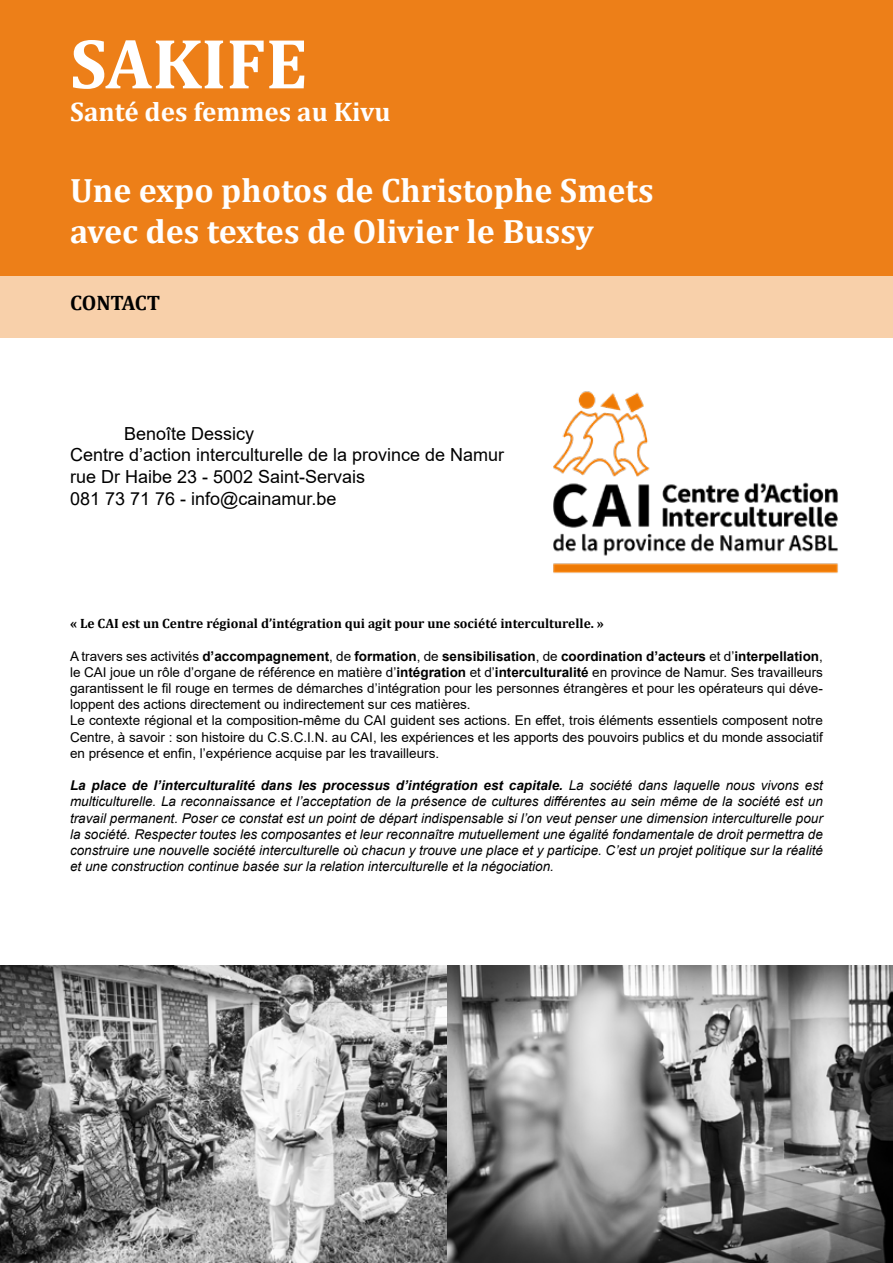
<style>
.page{position:relative;width:893px;height:1263px;background:#fff}
.page>*{position:absolute;margin:0;border:0;box-sizing:border-box;transform-origin:0 0}
.t1{font:700 71.7px "Cambria";color:#fff}
.t2{font:700 33.9px/40.8px "Cambria";color:#fff}
.t3{font:700 27px "Cambria";color:#fff}
.t4{font:700 21px "Cambria";letter-spacing:-.005em;color:#000}
.t5{font:18px/21.6px "Arial";color:#000}
.t6{font:13.5px/16.2px "Arial";color:#000}
.t7{font:italic 13.5px/16.2px "Arial";color:#000;text-align:justify}
.t8{font:700 13.5px "Cambria";color:#000}
.s1{font-weight:700}
</style>
<div class="page">
<div style="left:0;top:0;width:893px;height:276px;background:#ed7f18"></div>
<div style="left:0;top:276px;width:893px;height:62px;background:#f8d0aa"></div>
<img style="left:0;top:965px;width:893px;height:298px">
<img style="left:553px;top:391px;width:285px;height:182px">
<h1 class="t1" style="left:70px;top:13px;width:239px">SAKIFE</h1>
<h3 class="t3" style="left:70px;top:92px;width:322px">Santé des femmes au Kivu</h3>
<h2 class="t2" style="left:70px;top:169px;width:585px">Une expo photos de Christophe Smets avec des textes de Olivier le Bussy</h2>
<h3 class="t4" style="left:70px;top:288px;width:92px">CONTACT</h3>
<h3 class="t5" style="left:70px;top:423px;width:436px;text-indent:54px">Benoîte Dessicy<br>Centre d’action interculturelle de la province de Namur rue Dr Haibe 23 - 5002 Saint-Servais<br>081 73 71 76 - info@cainamur.be</h3>
<p class="t8" style="left:70px;top:614px;width:535px">« Le CAI est un Centre régional d’intégration qui agit pour une société interculturelle. »</p>
<p class="t6" style="left:70px;top:648px;width:754px">A travers ses activités <span class="s1">d’accompagnement</span>, de <span class="s1">formation</span>, de <span class="s1">sensibilisation</span>, de <span class="s1">coordination d’acteurs</span> et d’<span class="s1">interpellation</span>, le CAI joue un rôle d’organe de référence en matière d’<span class="s1">intégration</span> et d’<span class="s1">interculturalité</span> en province de Namur. Ses travailleurs garantissent le fil rouge en termes de démarches d’intégration pour les personnes étrangères et pour les opérateurs qui déve&shy;loppent des actions directement ou indirectement sur ces matières.<br>Le contexte régional et la composition-même du CAI guident ses actions. En effet, trois éléments essentiels composent notre Centre, à savoir : son histoire du C.S.C.I.N. au CAI, les expériences et les apports des pouvoirs publics et du monde associatif en présence et enfin, l’expérience acquise par les travailleurs.</p>
<p class="t7" style="left:70px;top:778px;width:754px"><span class="s1">La place de l’interculturalité dans les processus d’intégration est capitale.</span> La société dans laquelle nous vivons est multiculturelle. La reconnaissance et l’acceptation de la présence de cultures différentes au sein même de la société est un travail permanent. Poser ce constat est un point de départ indispensable si l’on veut penser une dimension interculturelle pour la société. Respecter toutes les composantes et leur reconnaître mutuellement une égalité fondamentale de droit permettra de construire une nouvelle société interculturelle où chacun y trouve une place et y participe. C’est un projet politique sur la réalité et une construction continue basée sur la relation interculturelle et la négociation.</p>
</div>
